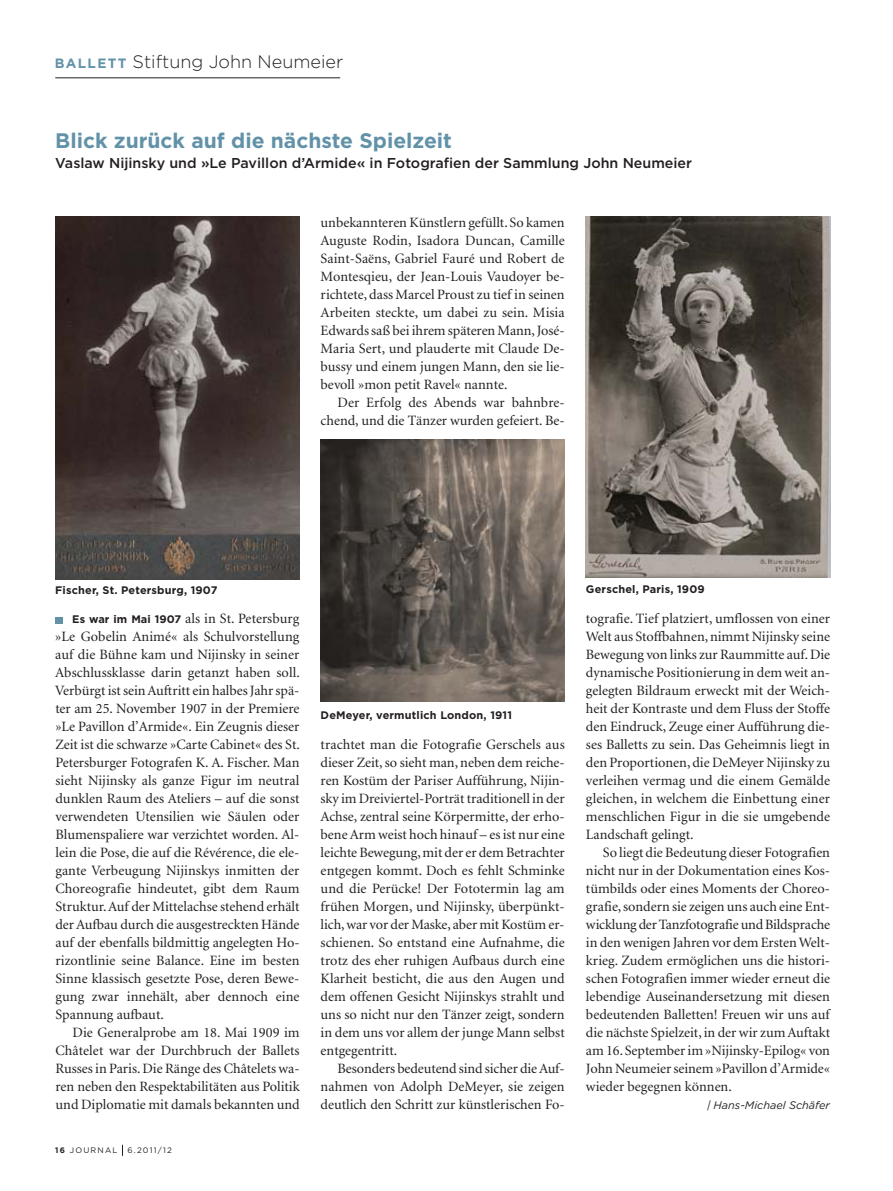
<style>
.page{position:relative;width:893px;height:1191px;background:#fff}
.page>*{position:absolute;margin:0;border:0;box-sizing:border-box;transform-origin:0 0}
.t1{font:700 21px "Gotham";color:#6292a8}
.t2{font:300 18px "Gotham";color:#231f20}
.t3{font:14.25px/18px "Minion";color:#231f20;text-align:justify}
.t4{font:500 14.25px "Gotham";color:#231f20}
.t5{font:700 10.95px "Gotham";letter-spacing:.015em;color:#231f20}
.t6{font:italic 10.95px "Gotham";color:#231f20}
.t7{font:7.95px "Gotham";letter-spacing:.15em;color:#231f20}
.s1{font-weight:700;font-size:13.5px;color:#6292a8}
.s2{font-family:"Gotham";font-weight:700;font-size:10.95px}
.s3{font-weight:700}
</style>
<div class="page">
<div style="left:55px;top:617px;width:8px;height:6px;background:#6292a8"></div>
<img style="left:55px;top:216px;width:244px;height:363px">
<hr style="left:55px;top:78px;width:285px;height:1px;background:#231f20">
<img style="left:321px;top:439px;width:244px;height:263px">
<img style="left:586px;top:216px;width:244px;height:361px">
<p class="t2" style="left:55px;top:55px;width:290px"><span class="s1">BALLETT</span> Stiftung John Neumeier</p>
<h1 class="t1" style="left:55px;top:132px;width:398px">Blick zurück auf die nächste Spielzeit</h1>
<p class="t4" style="left:55px;top:157px;width:638px">Vaslaw Nijinsky und »Le Pavillon d’Armide« in Fotografien der Sammlung John Neumeier</p>
<p class="t3" style="left:321px;top:214px;width:246px">unbekannteren Künstlern gefüllt. So kamen Auguste Rodin, Isadora Duncan, Camille Saint-Saëns, Gabriel Fauré und Robert de Montesqieu, der Jean-Louis Vaudoyer be&shy;richtete, dass Marcel Proust zu tief in seinen Arbeiten steckte, um dabei zu sein. Misia Edwards saß bei ihrem späteren Mann, José-Maria Sert, und plauderte mit Claude De&shy;bussy und einem jungen Mann, den sie lie&shy;bevoll »mon petit Ravel« nannte.</p>
<p class="t3" style="left:321px;top:394px;width:246px;text-align:right">Der Erfolg des Abends war bahnbre&shy;chend, und die Tänzer wurden gefeiert. Be-</p>
<p class="t5" style="left:55px;top:586px;width:164px">Fischer, St. Petersburg, 1907</p>
<p class="t5" style="left:586px;top:585px;width:120px">Gerschel, Paris, 1909</p>
<p class="t3" style="left:55px;top:610px;width:246px;text-indent:17px"><span class="s2">Es war im Mai 1907</span> als in St. Petersburg »Le Gobelin Animé« als Schulvorstellung auf die Bühne kam und Nijinsky in seiner Abschlussklasse darin getanzt haben soll.<br>Verbürgt ist sein Auftritt ein halbes Jahr spä&shy;ter am 25. November 1907 in der Premiere »Le Pavillon d’Armide«. Ein Zeugnis dieser Zeit ist die schwarze »Carte Cabinet« des St.<br>Petersburger Fotografen K. A. Fischer. Man sieht Nijinsky als ganze Figur im neutral dunklen Raum des Ateliers – auf die sonst verwendeten Utensilien wie Säulen oder Blumenspaliere war verzichtet worden. Al&shy;lein die Pose, die auf die Révérence, die ele&shy;gante Verbeugung Nijinskys inmitten der Choreografie hindeutet, gibt dem Raum Struktur. Auf der Mittelachse stehend erhält der Aufbau durch die ausgestreckten Hände auf der ebenfalls bildmittig angelegten Ho&shy;rizontlinie seine Balance. Eine im besten Sinne klassisch gesetzte Pose, deren Bewe&shy;gung zwar innehält, aber dennoch eine Spannung aufbaut.</p>
<p class="t3" style="left:56px;top:1024px;width:246px;text-indent:17px">Die Generalprobe am 18. Mai 1909 im Châtelet war der Durchbruch der Ballets Russes in Paris. Die Ränge des Châtelets wa - ren neben den Respektabilitäten aus Politik und Diplomatie mit damals bekannten und</p>
<p class="t7" style="left:55px;top:1147px;width:64px"><span class="s3">16</span> JOURNAL</p>
<p class="t7" style="left:128px;top:1147px;width:46px">6.2011/12</p>
<p class="t5" style="left:321px;top:711px;width:193px">DeMeyer, vermutlich London, 1911</p>
<p class="t3" style="left:321px;top:736px;width:246px">trachtet man die Fotografie Gerschels aus dieser Zeit, so sieht man, neben dem reiche&shy;ren Kostüm der Pariser Aufführung, Nijin&shy;sky im Dreiviertel-Porträt traditionell in der Achse, zentral seine Körpermitte, der erho&shy;bene Arm weist hoch hinauf – es ist nur eine leichte Bewegung, mit der er dem Betrachter entgegen kommt. Doch es fehlt Schminke und die Perücke! Der Fototermin lag am frühen Morgen, und Nijinsky, überpünkt&shy;lich, war vor der Maske, aber mit Kostüm er&shy;schienen. So entstand eine Aufnahme, die trotz des eher ruhigen Aufbaus durch eine Klarheit besticht, die aus den Augen und dem offenen Gesicht Nijinskys strahlt und uns so nicht nur den Tänzer zeigt, sondern in dem uns vor allem der junge Mann selbst entgegentritt.</p>
<p class="t3" style="left:321px;top:1060px;width:246px;text-indent:17px">Besonders bedeutend sind sicher die Auf - nahmen von Adolph DeMeyer, sie zeigen deutlich den Schritt zur künstlerischen Fo-</p>
<p class="t3" style="left:586px;top:610px;width:246px">tografie. Tief platziert, umflossen von einer Welt aus Stoffbahnen, nimmt Nijinsky seine Bewegung von links zur Raummitte auf. Die dynamische Positionierung in dem weit an&shy;gelegten Bildraum erweckt mit der Weich&shy;heit der Kontraste und dem Fluss der Stoffe den Eindruck, Zeuge einer Aufführung die&shy;ses Balletts zu sein. Das Geheimnis liegt in den Proportionen, die DeMeyer Nijinsky zu verleihen vermag und die einem Gemälde gleichen, in welchem die Einbettung einer menschlichen Figur in die sie umgebende Landschaft gelingt.</p>
<p class="t3" style="left:586px;top:844px;width:246px;text-indent:17px">So liegt die Bedeutung dieser Fotografien nicht nur in der Dokumentation eines Kos - tümbilds oder eines Moments der Choreo&shy;grafie, sondern sie zeigen uns auch eine Ent&shy;wicklung der Tanzfotografie und Bildsprache in den wenigen Jahren vor dem Ersten Welt&shy;krieg. Zudem ermöglichen uns die histori&shy;schen Fotografien immer wieder erneut die lebendige Auseinandersetzung mit diesen bedeutenden Balletten! Freuen wir uns auf die nächste Spielzeit, in der wir zum Auftakt am 16. September im »Nijinsky-Epilog« von John Neumeier seinem »Pavillon d’Armide« wieder begegnen können.</p>
<p class="t6" style="left:707px;top:1101px;width:125px">| Hans-Michael Schäfer</p>
</div>
